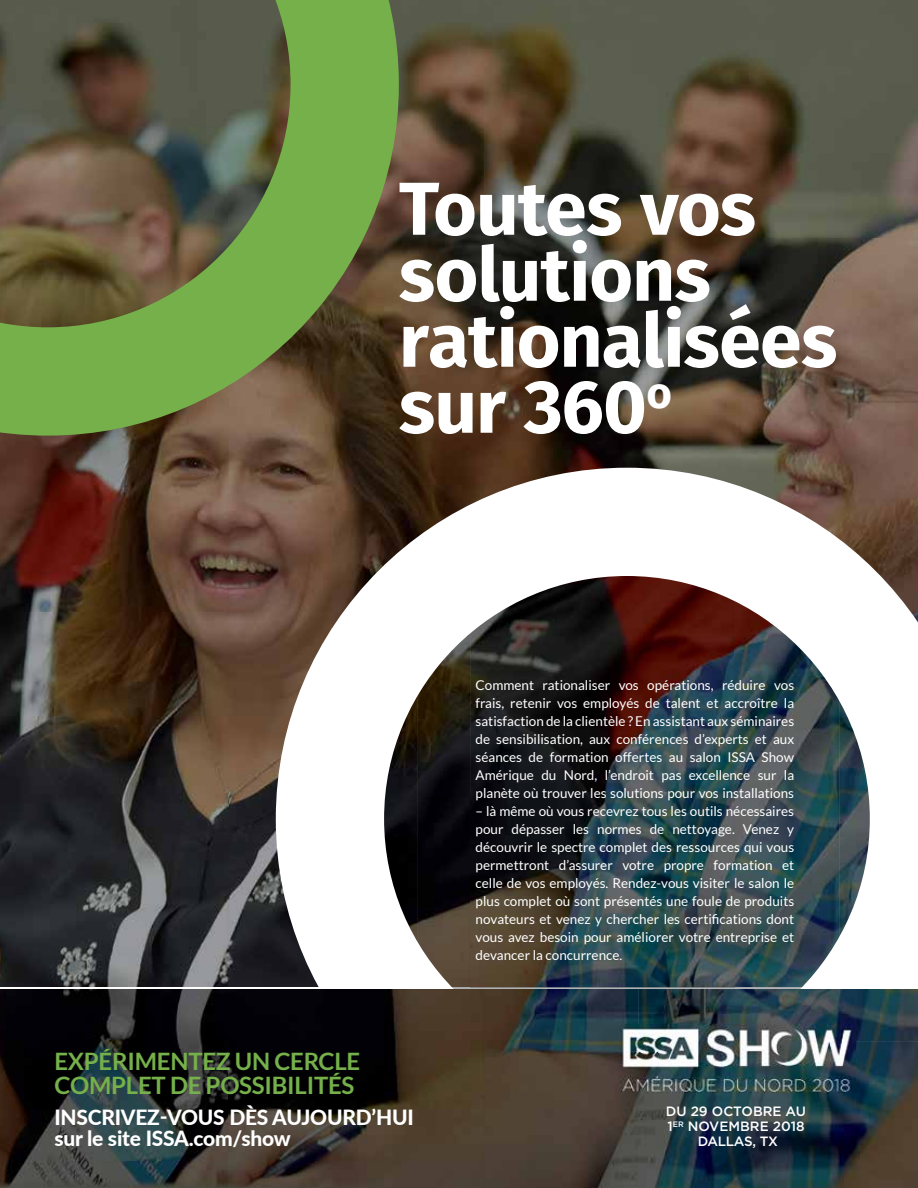
<style>
.page{position:relative;width:918px;height:1188px;background:#fff}
.page>*{position:absolute;margin:0;border:0;box-sizing:border-box;transform-origin:0 0}
.t1{font:700 75px/66px "Fira Sans";letter-spacing:-.015em;color:#fff}
.t2{font:700 24px/24px "Lato";letter-spacing:-.01em;color:#75b04b}
.t3{font:800 21px/21px "Lato";letter-spacing:-.01em;color:#fff}
.t4{font:13.5px/18px "Lato";color:#fff;text-align:justify}
.t5{font:500 13.5px/14.9px "Gotham";color:#fff;text-align:center}
</style>
<div class="page">
<img style="left:399px;top:0;width:342px;height:399px">
<img style="left:741px;top:0;width:177px;height:468px">
<img style="left:0;top:399px;width:485px;height:214px">
<img style="left:485px;top:399px;width:256px;height:69px">
<img style="left:0;top:613px;width:229px;height:575px">
<img style="left:229px;top:613px;width:47px;height:160px">
<img style="left:229px;top:773px;width:47px;height:214px">
<img style="left:229px;top:989px;width:409px;height:199px">
<img style="left:638px;top:989px;width:280px;height:52px">
<img style="left:844px;top:1041px;width:74px;height:147px">
<img style="left:638px;top:1107px;width:206px;height:81px">
<hr style="left:0;top:987px;width:918px;height:2px;background:#fff">
<img style="left:276px;top:468px;width:642px;height:521px">
<svg style="left:0;top:0;width:399px;height:436px;background:#657442"></svg>
<img style="left:619px;top:1024px;width:237px;height:83px">
<h1 class="t1" style="left:399px;top:170px;width:440px">Toutes vos solutions rationalisées sur 360<sup>o</sup></h1>
<p class="t4" style="left:476px;top:677px;width:320px">Comment rationaliser vos opérations, réduire vos frais, retenir vos employés de talent et accroître la satisfaction de la clientèle ? En assistant aux séminaires de sensibilisation, aux conférences d’experts et aux séances de formation offertes au salon ISSA Show Amérique du Nord, l’endroit pas excellence sur la planète où trouver les solutions pour vos installations</p>
<p class="t4" style="left:476px;top:802px;width:320px">– là même où vous recevrez tous les outils nécessaires pour dépasser les normes de nettoyage. Venez y découvrir le spectre complet des ressources qui vous permettront d’assurer votre propre formation et celle de vos employés. Rendez-vous visiter le salon le plus complet où sont présentés une foule de produits novateurs et venez y chercher les certifications dont vous avez besoin pour améliorer votre entreprise et devancer la concurrence.</p>
<h2 class="t2" style="left:54px;top:1049px;width:308px">EXPÉRIMENTEZ UN CERCLE<br>COMPLET DE POSSIBILITÉS</h2>
<h3 class="t3" style="left:54px;top:1106px;width:361px">INSCRIVEZ-VOUS DÈS AUJOURD’HUI sur le site ISSA.com/show</h3>
<p class="t5" style="left:666px;top:1104px;width:142px">DU 29 OCTOBRE AU<br>1<sup>ER</sup> NOVEMBRE 2018<br>DALLAS, TX</p>
</div>
